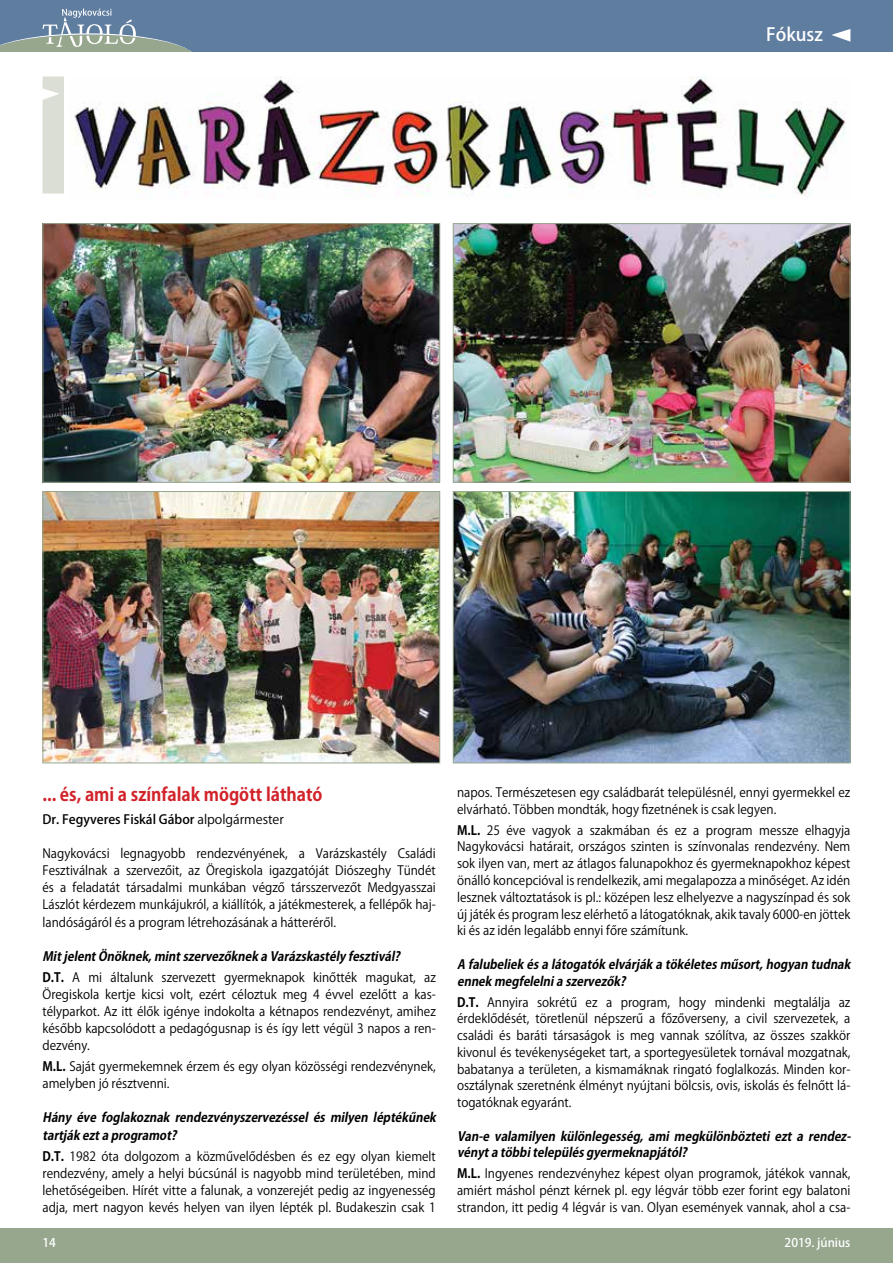
<style>
.page{position:relative;width:893px;height:1263px;background:#fff}
.page>*{position:absolute;margin:0;border:0;box-sizing:border-box;transform-origin:0 0}
.t1{font:700 18px "Koz Go Pr 6 N";color:#d2232a;scale:.94 1}
.t2{font:500 18px "Koz Go Pr 6 N";color:#fff}
.t3{font:12.75px/16.8px "Koz Go Pr 6 N";color:#000;text-align:justify;scale:.94 1}
.t4{font:italic 700 12.75px/16.8px "Koz Go Pr 6 N";color:#000;scale:.94 1}
.t5{font:500 12.75px "Koz Go Pr 6 N";color:#000}
.t6{font:500 12px "Koz Go Pr 6 N";color:#fff}
.s1{font-weight:400}
.s2{font-style:normal}
.s3{font-weight:400;font-style:normal}
.s4{font-weight:700}
</style>
<div class="page">
<div style="left:0;top:0;width:893px;height:51px;background:#5f7d9f"></div>
<svg style="left:831px;top:29px;width:19px;height:13px"></svg>
<svg style="left:0;top:9px;width:191px;height:42px"></svg>
<div style="left:0;top:1229px;width:893px;height:34px;background:#96a78e"></div>
<img style="left:455px;top:225px;width:393px;height:256px">
<div style="left:453px;top:223px;width:397px;height:260px;border:1px solid #96a78e"></div>
<div style="left:43px;top:77px;width:21px;height:116px;background:#dbded5"></div>
<img style="left:73px;top:77px;width:773px;height:120px">
<img style="left:45px;top:225px;width:393px;height:256px">
<div style="left:43px;top:223px;width:397px;height:260px;border:1px solid #96a78e"></div>
<img style="left:455px;top:493px;width:393px;height:268px">
<div style="left:453px;top:491px;width:397px;height:272px;border:1px solid #96a78e"></div>
<img style="left:45px;top:493px;width:393px;height:268px">
<div style="left:43px;top:491px;width:397px;height:272px;border:1px solid #96a78e"></div>
<h1 class="t2" style="left:766px;top:25px;width:58px">Fókusz</h1>
<h1 class="t1" style="left:43px;top:784px;width:300px">... és, ami a színfalak mögött látható</h1>
<p class="t5" style="left:43px;top:812px;width:243px">Dr. Fegyveres Fiskál Gábor <span class="s1">alpolgármester</span></p>
<p class="t3" style="left:43px;top:845px;width:420px">Nagykovácsi legnagyobb rendezvényének, a Varázskastély Családi Fesztiválnak a szervezőit, az Öregiskola igazgatóját Diószeghy Tündét és a feladatát társadalmi munkában végző társszervezőt Medgyasszai Lászlót kérdezem munkájukról, a kiállítók, a játékmesterek, a fellépők haj&shy;landóságáról és a program létrehozásának a hátteréről.</p>
<p class="t4" style="left:43px;top:945px;width:420px;line-height:21.3px">MitjelentÖnöknek,mintszervezőknekaVarázskastélyfesztivál?<br><span class="s2">D.T.</span> <span class="s3">A mi általunk szervezett gyermeknapok kinőtték magukat, az</span></p>
<p class="t3" style="left:43px;top:986px;width:420px">Öregiskola kertje kicsi volt, ezért céloztuk meg 4 évvel ezelőtt a kas&shy;télyparkot. Az itt élők igénye indokolta a kétnapos rendezvényt, amihez később kapcsolódott a pedagógusnap is és így lett végül 3 napos a ren&shy;dezvény.</p>
<p class="t3" style="left:43px;top:1058px;width:420px"><span class="s4">M.L.</span> Saját gyermekemnek érzem és egy olyan közösségi rendezvénynek, amelyben jó résztvenni.</p>
<p class="t4" style="left:43px;top:1109px;width:424px">Hány éve foglakoznak rendezvényszervezéssel és milyen léptékűnek tartjákeztaprogramot?</p>
<p class="t3" style="left:43px;top:1148px;width:420px"><span class="s4">D.T.</span> 1982 óta dolgozom a közművelődésben és ez egy olyan kiemelt rendezvény, amely a helyi búcsúnál is nagyobb mind területében, mind lehetőségeiben. Hírét vitte a falunak, a vonzerejét pedig az ingyenesség adja, mert nagyon kevés helyen van ilyen lépték pl. Budakeszin csak 1</p>
<p class="t3" style="left:457px;top:784px;width:420px">napos. Természetesen egy családbarát településnél, ennyi gyermekkel ez elvárható. Többen mondták, hogy fizetnének is csak legyen.</p>
<p class="t3" style="left:457px;top:822px;width:420px"><span class="s4">M.L.</span> 25 éve vagyok a szakmában és ez a program messze elhagyja Nagykovácsi határait, országos szinten is színvonalas rendezvény. Nem sok ilyen van, mert az átlagos falunapokhoz és gyermeknapokhoz képest önálló koncepcióval is rendelkezik, ami megalapozza a minőséget. Az idén lesznek változtatások is pl.: középen lesz elhelyezve a nagyszínpad és sok új játék és program lesz elérhető a látogatóknak, akik tavaly 6000-en jöttek ki és az idén legalább ennyi főre számítunk.</p>
<p class="t4" style="left:457px;top:956px;width:424px">A falubeliekésalátogatókelvárjákatökéletesműsort,hogyantudnak ennekmegfelelniaszervezők?</p>
<p class="t3" style="left:457px;top:994px;width:420px"><span class="s4">D.T.</span> Annyira sokrétű ez a program, hogy mindenki megtalálja az érdeklődését, töretlenül népszerű a főzőverseny, a civil szervezetek, a családi és baráti társaságok is meg vannak szólítva, az összes szakkör kivonul és tevékenységeket tart, a sportegyesületek tornával mozgatnak, babatanya a területen, a kismamáknak ringató foglalkozás. Minden kor&shy;osztálynak szeretnénk élményt nyújtani bölcsis, ovis, iskolás és felnőtt lá&shy;togatóknak egyaránt.</p>
<p class="t4" style="left:457px;top:1128px;width:424px">Van-e valamilyen különlegesség, ami megkülönbözteti ezt a rendez&shy;vénytatöbbitelepülésgyermeknapjától?</p>
<p class="t3" style="left:457px;top:1165px;width:420px"><span class="s4">M.L.</span> Ingyenes rendezvényhez képest olyan programok, játékok vannak, amiért máshol pénzt kérnek pl. egy légvár több ezer forint egy balatoni strandon, itt pedig 4 légvár is van. Olyan események vannak, ahol a csa-</p>
<p class="t6" style="left:43px;top:1236px;width:8px">4</p>
<p class="t6" style="left:775px;top:1236px;width:61px">2015. márc</p>
<p class="t6" style="left:43px;top:1236px;width:15px">14</p>
<p class="t6" style="left:785px;top:1236px;width:67px">2019. június</p>
</div>
